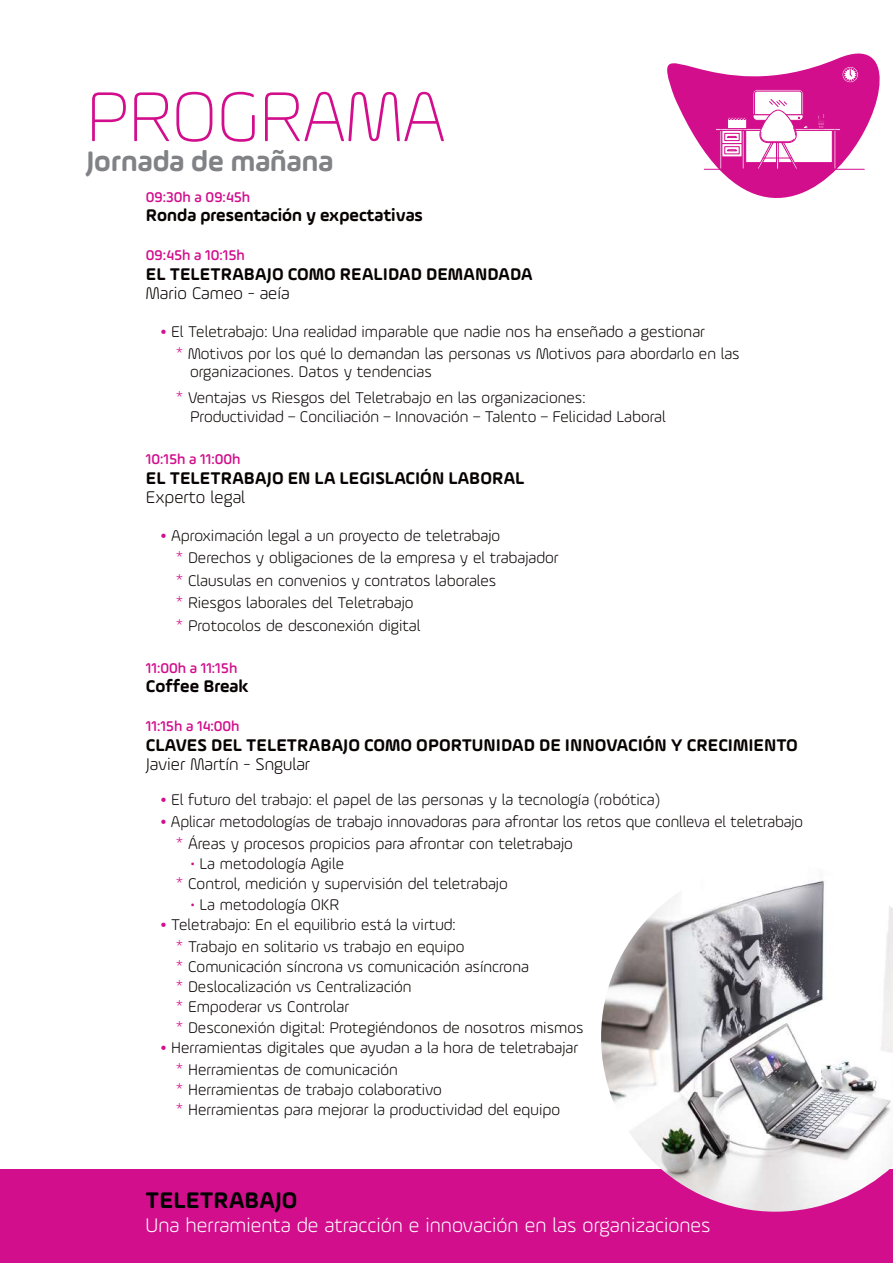
<style>
.page{position:relative;width:893px;height:1263px;background:#fff}
.page>*{position:absolute;margin:0;border:0;box-sizing:border-box;transform-origin:0 0}
.t1{font:200 75px "Ample Soft";color:#d20e8c}
.t2{font:700 30px "Ample Soft";color:#808285}
.t3{font:700 24px "Ample Soft";color:#000}
.t4{font:300 21px "Ample Soft";color:#fff}
.t5{font:700 18px "Ample Soft";color:#080302}
.t6{font:300 18px "Ample Soft";color:#080302}
.t7{font:300 16.5px/22.5px "Ample Soft";color:#080302}
.t8{font:500 15px "Ample Soft";color:#d20e8c}
.s1{font-weight:700;color:#d20e8c}
.s2{color:#d20e8c}
</style>
<div class="page">
<div style="left:0;top:1169px;width:893px;height:94px;background:#d20e8c"></div>
<svg style="left:667px;top:53px;width:213px;height:145px"></svg>
<div style="left:842px;top:66px;width:16px;height:17px;background:#d31890;border-radius:50%"></div>
<div style="left:842px;top:66px;width:17px;height:17px;border:1px solid #d20e8c;border-radius:50%"></div>
<div style="left:843px;top:68px;width:14px;height:13px;border:1px solid #d20e8c;border-radius:50%"></div>
<svg style="left:844px;top:68px;width:13px;height:13px"></svg>
<svg style="left:715px;top:89px;width:126px;height:80px"></svg>
<hr style="left:704px;top:169px;width:160px;height:1px;background:#d20e8c">
<img style="left:601px;top:880px;width:292px;height:332px">
<h1 class="t1" style="left:86px;top:73px;width:361px">PROGRAMA</h1>
<h2 class="t2" style="left:86px;top:143px;width:249px">Jornada de mañana</h2>
<p class="t8" style="left:146px;top:188px;width:106px">09:30h a 09:45h</p>
<p class="t5" style="left:146px;top:204px;width:279px">Ronda presentación y expectativas</p>
<p class="t8" style="left:146px;top:246px;width:100px">09:45h a 10:15h</p>
<p class="t5" style="left:146px;top:263px;width:388px">EL TELETRABAJO COMO REALIDAD DEMANDADA</p>
<p class="t6" style="left:146px;top:283px;width:145px">Mario Cameo - aeía</p>
<p class="t7" style="left:176px;top:320px;width:565px;text-indent:-15px"><span class="s1">•</span> El Teletrabajo: Una realidad imparable que nadie nos ha enseñado a gestionar<br><span class="s2">*</span> Motivos por los qué lo demandan las personas vs Motivos para abordarlo en las</p>
<p class="t7" style="left:176px;top:359px;width:411px;line-height:25.5px;text-indent:14px">organizaciones. Datos y tendencias<br><span class="s2">*</span> Ventajas vs Riesgos del Teletrabajo en las organizaciones:</p>
<p class="t7" style="left:190px;top:405px;width:477px">Productividad – Conciliación – Innovación – Talento – Felicidad Laboral</p>
<p class="t8" style="left:146px;top:450px;width:96px">10:15h a 11:00h</p>
<p class="t5" style="left:146px;top:467px;width:380px">EL TELETRABAJO EN LA LEGISLACIÓN LABORAL</p>
<p class="t6" style="left:146px;top:487px;width:101px">Experto legal</p>
<p class="t7" style="left:176px;top:524px;width:384px;text-indent:-15px"><span class="s1">•</span> Aproximación legal a un proyecto de teletrabajo<br><span class="s2">*</span> Derechos y obligaciones de la empresa y el trabajador <span class="s2">*</span> Clausulas en convenios y contratos laborales<br><span class="s2">*</span> Riesgos laborales del Teletrabajo<br><span class="s2">*</span> Protocolos de desconexión digital</p>
<p class="t8" style="left:146px;top:659px;width:93px">11:00h a 11:15h</p>
<p class="t5" style="left:146px;top:675px;width:104px">Coffee Break</p>
<p class="t8" style="left:146px;top:717px;width:95px">11:15h a 14:00h</p>
<p class="t5" style="left:146px;top:734px;width:653px">CLAVES DEL TELETRABAJO COMO OPORTUNIDAD DE INNOVACIÓN Y CRECIMIENTO</p>
<p class="t6" style="left:146px;top:754px;width:166px">Javier Martín - Sngular</p>
<p class="t7" style="left:161px;top:788px;width:501px"><span class="s1">•</span> El futuro del trabajo: el papel de las personas y la tecnología (robótica)</p>
<p class="t7" style="left:176px;top:811px;width:629px;line-height:21.8px;text-indent:-15px"><span class="s1">•</span> Aplicar metodologías de trabajo innovadoras para afrontar los retos que conlleva el teletrabajo <span class="s2">*</span> Áreas y procesos propicios para afrontar con teletrabajo</p>
<p class="t7" style="left:176px;top:853px;width:333px;line-height:20.2px;text-indent:15px"><span class="s2">•</span> La metodología Agile<br><span class="s2">*</span> Control, medición y supervisión del teletrabajo</p>
<p class="t7" style="left:191px;top:893px;width:150px"><span class="s2">•</span> La metodología OKR</p>
<p class="t7" style="left:176px;top:913px;width:290px;line-height:21.8px;text-indent:-15px"><span class="s1">•</span> Teletrabajo: En el equilibrio está la virtud: <span class="s2">*</span> Trabajo en solitario vs trabajo en equipo</p>
<p class="t7" style="left:176px;top:956px;width:409px;line-height:20.2px"><span class="s2">*</span> Comunicación síncrona vs comunicación asíncrona<br><span class="s2">*</span> Deslocalización vs Centralización<br><span class="s2">*</span> Empoderar vs Controlar<br><span class="s2">*</span> Desconexión digital: Protegiéndonos de nosotros mismos</p>
<p class="t7" style="left:176px;top:1036px;width:404px;line-height:21.8px;text-indent:-15px"><span class="s1">•</span> Herramientas digitales que ayudan a la hora de teletrabajar <span class="s2">*</span> Herramientas de comunicación</p>
<p class="t7" style="left:176px;top:1079px;width:386px;line-height:20.2px"><span class="s2">*</span> Herramientas de trabajo colaborativo<br><span class="s2">*</span> Herramientas para mejorar la productividad del equipo</p>
<h3 class="t3" style="left:146px;top:1185px;width:153px">TELETRABAJO</h3>
<p class="t4" style="left:146px;top:1213px;width:567px">Una herramienta de atracción e innovación en las organizaciones</p>
</div>
